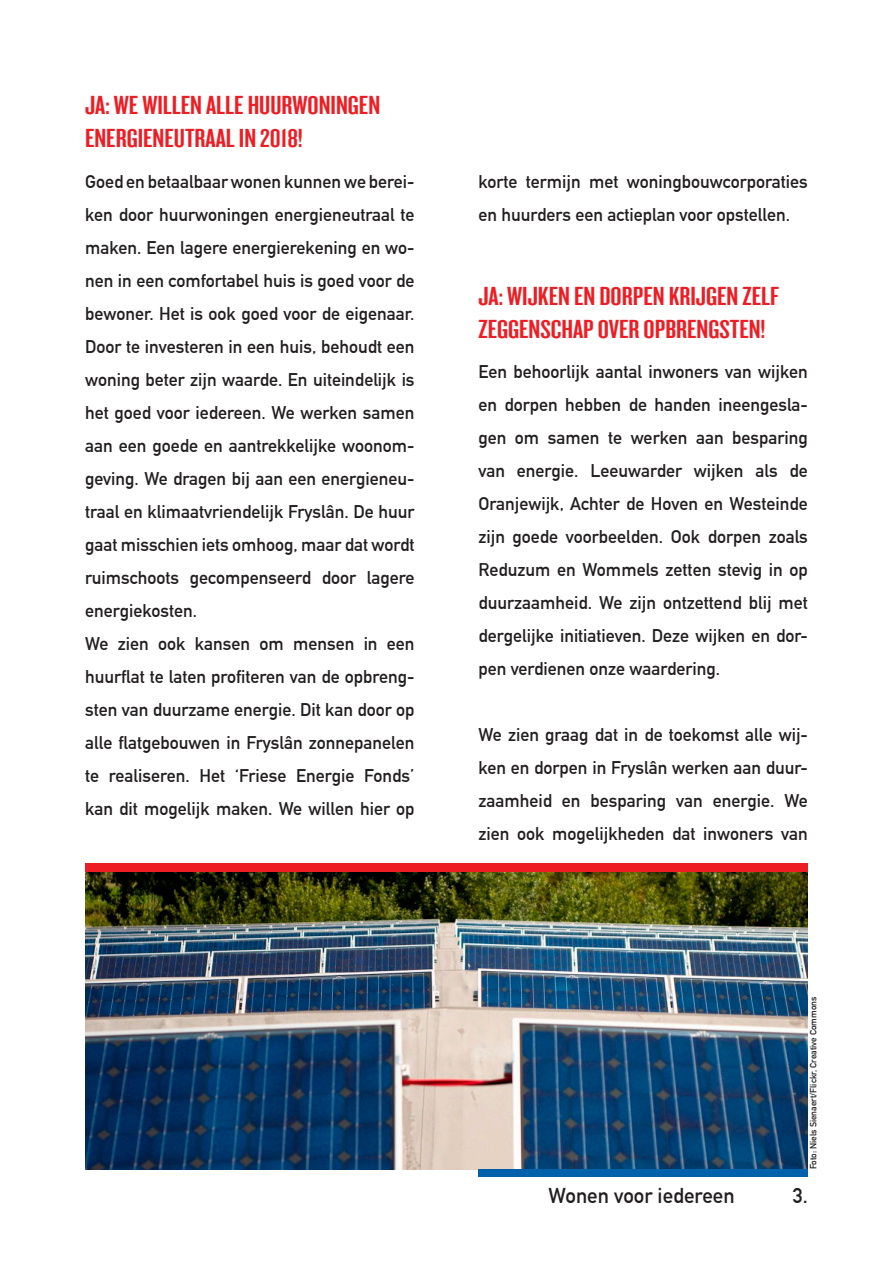
<style>
.page{position:relative;width:893px;height:1263px;background:#fff}
.page>*{position:absolute;margin:0;border:0;box-sizing:border-box;transform-origin:0 0}
.t1{font:27px/33px "Knockout HTF47 Bantamweight";color:#ee1d23;scale:1.33 1}
.t2{font:700 21px "DIN Alternate";color:#231f20}
.t3{font:700 18px/33px "DIN Alternate";color:#231f20;text-align:justify}
.t4{font:700 9px "DIN Alternate";color:#231f20}
</style>
<div class="page">
<img style="left:85px;top:872px;width:723px;height:297px">
<div style="left:85px;top:863px;width:723px;height:9px;background:#ee1d23"></div>
<div style="left:478px;top:1169px;width:330px;height:7px;background:#0161aa"></div>
<p class="t1" style="left:85px;top:89px;width:223px">JA: WE WILLEN ALLE HUURWONINGEN<br>ENERGIENEUTRAAL IN 2018!</p>
<p class="t3" style="left:85px;top:164px;width:331px">Goed en betaalbaar wonen kunnen we berei&shy;ken door huurwoningen energieneutraal te maken. Een lagere energierekening en wo&shy;nen in een comfortabel huis is goed voor de bewoner. Het is ook goed voor de eigenaar.<br>Door te investeren in een huis, behoudt een woning beter zijn waarde. En uiteindelijk is het goed voor iedereen. We werken samen aan een goede en aantrekkelijke woonom&shy;geving. We dragen bij aan een energieneu&shy;traal en klimaatvriendelijk Fryslân. De huur gaat misschien iets omhoog, maar dat wordt ruimschoots gecompenseerd door lagere energiekosten.</p>
<p class="t3" style="left:85px;top:626px;width:331px">We zien ook kansen om mensen in een huurflat te laten profiteren van de opbreng&shy;sten van duurzame energie. Dit kan door op alle flatgebouwen in Fryslân zonnepanelen te realiseren. Het ‘Friese Energie Fonds’ kan dit mogelijk maken. We willen hier op</p>
<p class="t3" style="left:478px;top:164px;width:331px">korte termijn met woningbouwcorporaties en huurders een actieplan voor opstellen.</p>
<p class="t1" style="left:478px;top:280px;width:228px">JA: WIJKEN EN DORPEN KRIJGEN ZELF<br>ZEGGENSCHAP OVER OPBRENGSTEN!</p>
<p class="t3" style="left:478px;top:353px;width:331px">Een behoorlijk aantal inwoners van wijken en dorpen hebben de handen ineengesla&shy;gen om samen te werken aan besparing van energie. Leeuwarder wijken als de Oranjewijk, Achter de Hoven en Westeinde zijn goede voorbeelden. Ook dorpen zoals Reduzum en Wommels zetten stevig in op duurzaamheid. We zijn ontzettend blij met dergelijke initiatieven. Deze wijken en dor&shy;pen verdienen onze waardering.</p>
<p class="t3" style="left:478px;top:716px;width:331px">We zien graag dat in de toekomst alle wij&shy;ken en dorpen in Fryslân werken aan duur&shy;zaamheid en besparing van energie. We zien ook mogelijkheden dat inwoners van</p>
<p class="t4" style="left:806px;top:1169px;width:174px;rotate:-90deg">Foto: Niels Sienaert/Flickr, Creative Commons</p>
<p class="t2" style="left:549px;top:1180px;width:188px">Wonen voor iedereen</p>
<p class="t2" style="left:793px;top:1180px;width:17px">3.</p>
</div>
